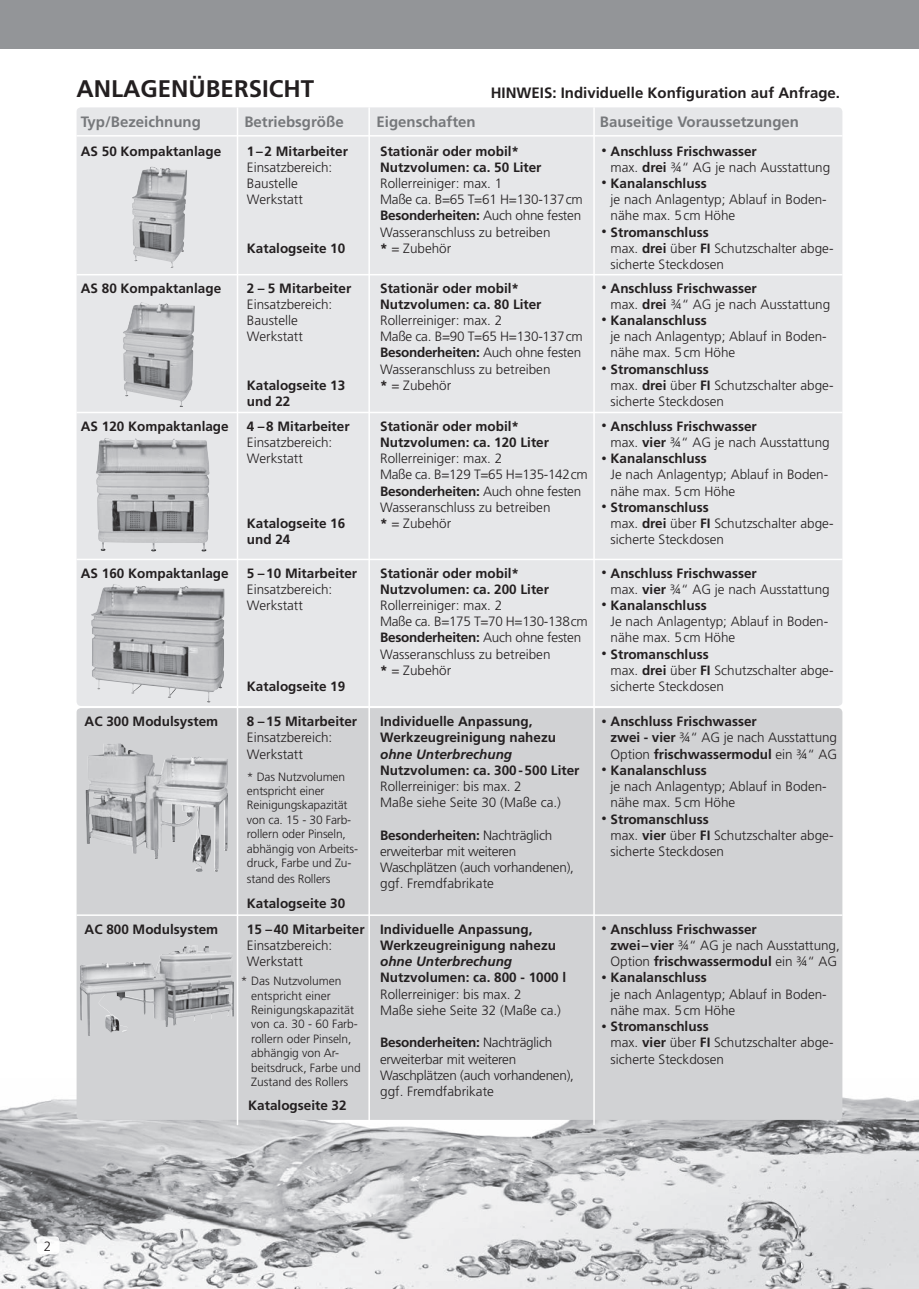
<style>
.page{position:relative;width:919px;height:1289px;background:#fff}
.page>*{position:absolute;margin:0;border:0;box-sizing:border-box;transform-origin:0 0}
.t1{font:700 24px "Frutiger";color:#231f20}
.t2{font:700 15px "Frutiger";color:#76787b}
.t3{font:700 15px "Frutiger";color:#231f20}
.t4{font:300 13.5px/16.2px "Frutiger";color:#231f20}
.t5{font:700 13.5px/16.2px "Frutiger";color:#231f20}
.t6{font:300 13.5px/16.2px "Frutiger";letter-spacing:-.02em;color:#231f20}
.t7{font:italic 700 13.5px "Frutiger";color:#231f20}
.t8{font:300 12px/14.4px "Frutiger";letter-spacing:-.005em;color:#231f20}
.s1{font-weight:300;font-size:10.5px}
.s2{font-weight:300}
.s3{font-size:10.5px}
.s4{font-weight:700}
</style>
<div class="page">
<img style="left:0;top:1078px;width:918px;height:210px">
<div style="left:0;top:0;width:918px;height:49px;background:#939598"></div>
<img style="left:37px;top:1236px;width:22px;height:17px">
<div style="left:77px;top:107px;width:765px;height:599px;background:#e6e7e9;border-radius:4px"></div>
<div style="left:77px;top:708px;width:765px;height:411px;background:#d1d2d4;border-radius:4px"></div>
<hr style="left:237px;top:107px;width:1px;height:1018px;background:#fff">
<hr style="left:77px;top:135px;width:765px;height:2px;background:#fff">
<hr style="left:77px;top:274px;width:765px;height:1px;background:#fff">
<hr style="left:77px;top:412px;width:765px;height:1px;background:#fff">
<hr style="left:77px;top:558px;width:765px;height:2px;background:#fff">
<hr style="left:368px;top:107px;width:2px;height:1018px;background:#fff">
<hr style="left:593px;top:107px;width:1px;height:1018px;background:#fff">
<img style="left:123px;top:302px;width:72px;height:105px">
<img style="left:96px;top:438px;width:114px;height:114px">
<img style="left:91px;top:584px;width:133px;height:118px">
<img style="left:132px;top:167px;width:55px;height:101px">
<hr style="left:77px;top:914px;width:765px;height:1px;background:#fff">
<img style="left:85px;top:743px;width:143px;height:129px">
<img style="left:80px;top:945px;width:117px;height:91px">
<h1 class="t1" style="left:77px;top:75px;width:239px">ANLAGENÜBERSICHT</h1>
<p class="t3" style="left:490px;top:83px;width:351px">HINWEIS: Individuelle Konfiguration auf Anfrage.</p>
<p class="t2" style="left:81px;top:112px;width:122px">Typ/Bezeichnung</p>
<p class="t2" style="left:244px;top:112px;width:101px">Betriebsgröße</p>
<p class="t2" style="left:376px;top:112px;width:101px">Eigenschaften</p>
<p class="t2" style="left:599px;top:112px;width:201px">Bauseitige Voraussetzungen</p>
<p class="t5" style="left:81px;top:143px;width:142px">AS 50 Kompaktanlage</p>
<p class="t5" style="left:247px;top:143px;width:102px">1 – 2 Mitarbeiter</p>
<p class="t4" style="left:247px;top:159px;width:87px">Einsatzbereich:<br>Baustelle<br>Werkstatt</p>
<p class="t5" style="left:247px;top:240px;width:100px">Katalogseite 10</p>
<p class="t5" style="left:247px;top:279px;width:106px">2 – 5 Mitarbeiter</p>
<p class="t4" style="left:247px;top:296px;width:87px">Einsatzbereich:<br>Baustelle<br>Werkstatt</p>
<p class="t5" style="left:247px;top:377px;width:100px">Katalogseite 13 und 22</p>
<p class="t5" style="left:247px;top:418px;width:104px">4 – 8 Mitarbeiter</p>
<p class="t4" style="left:247px;top:434px;width:87px">Einsatzbereich:<br>Werkstatt</p>
<p class="t5" style="left:610px;top:143px;width:221px;text-indent:-9px"><span class="s1">•</span> Anschluss Frischwasser<br><span class="s2">max.</span> drei <span class="s2">¾“ AG je nach Ausstattung</span></p>
<p class="t4" style="left:610px;top:175px;width:218px;text-indent:-9px"><span class="s3">•</span> <span class="s4">Kanalanschluss<br></span>je nach Anlagentyp; Ablauf in Boden&shy;nähe max. 5 cm Höhe</p>
<p class="t4" style="left:610px;top:224px;width:224px;text-indent:-9px"><span class="s3">•</span> <span class="s4">Stromanschluss<br></span>max. <span class="s4">drei</span> über <span class="s4">FI</span> Schutzschalter abge&shy;sicherte Steckdosen</p>
<p class="t5" style="left:610px;top:279px;width:221px;text-indent:-9px"><span class="s1">•</span> Anschluss Frischwasser<br><span class="s2">max.</span> drei <span class="s2">¾“ AG je nach Ausstattung</span></p>
<p class="t4" style="left:610px;top:312px;width:218px;text-indent:-9px"><span class="s3">•</span> <span class="s4">Kanalanschluss<br></span>je nach Anlagentyp; Ablauf in Boden&shy;nähe max. 5 cm Höhe</p>
<p class="t4" style="left:610px;top:361px;width:224px;text-indent:-9px"><span class="s3">•</span> <span class="s4">Stromanschluss<br></span>max. <span class="s4">drei</span> über <span class="s4">FI</span> Schutzschalter abge&shy;sicherte Steckdosen</p>
<p class="t5" style="left:610px;top:418px;width:221px;text-indent:-9px"><span class="s1">•</span> Anschluss Frischwasser<br><span class="s2">max.</span> vier <span class="s2">¾“ AG je nach Ausstattung</span></p>
<p class="t4" style="left:610px;top:450px;width:219px;text-indent:-9px"><span class="s3">•</span> <span class="s4">Kanalanschluss<br></span>Je nach Anlagentyp; Ablauf in Boden&shy;nähe max. 5 cm Höhe</p>
<p class="t4" style="left:610px;top:499px;width:224px;text-indent:-9px"><span class="s3">•</span> <span class="s4">Stromanschluss<br></span>max. <span class="s4">drei</span> über <span class="s4">FI</span> Schutzschalter abge&shy;sicherte Steckdosen</p>
<p class="t5" style="left:610px;top:564px;width:221px;text-indent:-9px"><span class="s1">•</span> Anschluss Frischwasser<br><span class="s2">max.</span> vier <span class="s2">¾“ AG je nach Ausstattung</span></p>
<p class="t4" style="left:610px;top:597px;width:219px;text-indent:-9px"><span class="s3">•</span> <span class="s4">Kanalanschluss<br></span>Je nach Anlagentyp; Ablauf in Boden&shy;nähe max. 5 cm Höhe</p>
<p class="t4" style="left:610px;top:645px;width:224px;text-indent:-9px"><span class="s3">•</span> <span class="s4">Stromanschluss<br></span>max. <span class="s4">drei</span> über <span class="s4">FI</span> Schutzschalter abge&shy;sicherte Steckdosen</p>
<p class="t5" style="left:610px;top:713px;width:228px;text-indent:-9px"><span class="s1">•</span> Anschluss Frischwasser<br>zwei - vier <span class="s2">¾“ AG je nach Ausstattung<br>Option</span> frischwassermodul <span class="s2">ein ¾“ AG</span></p>
<p class="t4" style="left:610px;top:762px;width:218px;text-indent:-9px"><span class="s3">•</span> <span class="s4">Kanalanschluss<br></span>je nach Anlagentyp; Ablauf in Boden&shy;nähe max. 5 cm Höhe</p>
<p class="t4" style="left:610px;top:810px;width:224px;text-indent:-9px"><span class="s3">•</span> <span class="s4">Stromanschluss<br></span>max. <span class="s4">vier</span> über <span class="s4">FI</span> Schutzschalter abge&shy;sicherte Steckdosen</p>
<p class="t5" style="left:380px;top:143px;width:163px">Stationär oder mobil*<br>Nutzvolumen: ca. 50 Liter</p>
<p class="t4" style="left:380px;top:175px;width:204px">Rollerreiniger: max. 1<br>Maße ca. B=65 T=61 H=130-137 cm<br><span class="s4">Besonderheiten:</span> Auch ohne festen<br>Wasseranschluss zu betreiben<br><span class="s4">*</span> = Zubehör</p>
<p class="t5" style="left:380px;top:279px;width:163px">Stationär oder mobil*<br>Nutzvolumen: ca. 80 Liter</p>
<p class="t4" style="left:380px;top:312px;width:204px">Rollerreiniger: max. 2<br>Maße ca. B=90 T=65 H=130-137 cm<br><span class="s4">Besonderheiten:</span> Auch ohne festen<br>Wasseranschluss zu betreiben<br><span class="s4">*</span> = Zubehör</p>
<p class="t5" style="left:81px;top:279px;width:142px">AS 80 Kompaktanlage</p>
<p class="t5" style="left:380px;top:418px;width:170px">Stationär oder mobil*<br>Nutzvolumen: ca. 120 Liter</p>
<p class="t4" style="left:380px;top:450px;width:209px">Rollerreiniger: max. 2<br>Maße ca. B=129 T=65 H=135-142 cm<br><span class="s4">Besonderheiten:</span> Auch ohne festen<br>Wasseranschluss zu betreiben<br><span class="s4">*</span> = Zubehör</p>
<p class="t5" style="left:81px;top:418px;width:149px">AS 120 Kompaktanlage</p>
<p class="t5" style="left:247px;top:515px;width:100px">Katalogseite 16 und 24</p>
<p class="t5" style="left:247px;top:564px;width:112px">5 – 10 Mitarbeiter</p>
<p class="t4" style="left:247px;top:581px;width:87px">Einsatzbereich:<br>Werkstatt</p>
<p class="t5" style="left:81px;top:564px;width:149px">AS 160 Kompaktanlage</p>
<p class="t5" style="left:380px;top:564px;width:170px">Stationär oder mobil*<br>Nutzvolumen: ca. 200 Liter</p>
<p class="t4" style="left:380px;top:597px;width:209px">Rollerreiniger: max. 2<br>Maße ca. B=175 T=70 H=130-138 cm<br><span class="s4">Besonderheiten:</span> Auch ohne festen<br>Wasseranschluss zu betreiben<br><span class="s4">*</span> = Zubehör</p>
<p class="t5" style="left:247px;top:678px;width:100px">Katalogseite 19</p>
<p class="t5" style="left:247px;top:713px;width:112px">8 – 15 Mitarbeiter</p>
<p class="t4" style="left:247px;top:729px;width:87px">Einsatzbereich:<br>Werkstatt</p>
<p class="t8" style="left:247px;top:769px;width:112px">* Das Nutzvolumen entspricht einer<br>Reinigungskapazität von ca. 15 - 30 Farb&shy;rollern oder Pinseln, abhängig von Arbeits&shy;druck, Farbe und Zu-</p>
<p class="t8" style="left:247px;top:871px;width:85px">stand des Rollers</p>
<p class="t5" style="left:247px;top:895px;width:100px">Katalogseite 30</p>
<p class="t5" style="left:85px;top:713px;width:135px">AC 300 Modulsystem</p>
<p class="t5" style="left:380px;top:713px;width:177px">Individuelle Anpassung,<br>Werkzeugreinigung nahezu</p>
<p class="t7" style="left:380px;top:746px;width:134px">ohne Unterbrechung</p>
<p class="t5" style="left:380px;top:762px;width:201px">Nutzvolumen: ca. 300 - 500 Liter</p>
<p class="t4" style="left:380px;top:778px;width:182px">Rollerreiniger: bis max. 2<br>Maße siehe Seite 30 (Maße ca.)</p>
<p class="t6" style="left:380px;top:827px;width:195px"><span class="s4">Besonderheiten:</span> Nachträglich erweiterbar mit weiteren<br>Waschplätzen (auch vorhandenen), ggf. Fremdfabrikate</p>
<p class="t5" style="left:380px;top:920px;width:177px">Individuelle Anpassung,<br>Werkzeugreinigung nahezu</p>
<p class="t7" style="left:380px;top:953px;width:134px">ohne Unterbrechung</p>
<p class="t5" style="left:380px;top:969px;width:188px">Nutzvolumen: ca. 800 - 1000 l</p>
<p class="t4" style="left:380px;top:985px;width:182px">Rollerreiniger: bis max. 2<br>Maße siehe Seite 32 (Maße ca.)</p>
<p class="t6" style="left:380px;top:1034px;width:195px"><span class="s4">Besonderheiten:</span> Nachträglich erweiterbar mit weiteren<br>Waschplätzen (auch vorhandenen), ggf. Fremdfabrikate</p>
<p class="t5" style="left:85px;top:920px;width:135px">AC 800 Modulsystem</p>
<p class="t5" style="left:247px;top:920px;width:119px">15 – 40 Mitarbeiter</p>
<p class="t4" style="left:247px;top:937px;width:87px">Einsatzbereich:<br>Werkstatt</p>
<p class="t5" style="left:610px;top:920px;width:231px;text-indent:-9px"><span class="s1">•</span> Anschluss Frischwasser<br>zwei – vier <span class="s2">¾“ AG je nach Ausstattung,<br>Option</span> frischwassermodul <span class="s2">ein ¾“ AG</span></p>
<p class="t4" style="left:610px;top:969px;width:218px;text-indent:-9px"><span class="s3">•</span> <span class="s4">Kanalanschluss<br></span>je nach Anlagentyp; Ablauf in Boden&shy;nähe max. 5 cm Höhe</p>
<p class="t4" style="left:610px;top:1018px;width:224px;text-indent:-9px"><span class="s3">•</span> <span class="s4">Stromanschluss<br></span>max. <span class="s4">vier</span> über <span class="s4">FI</span> Schutzschalter abge&shy;sicherte Steckdosen</p>
<p class="t8" style="left:251px;top:973px;width:111px;text-indent:-10px">* Das Nutzvolumen entspricht einer<br>Reinigungskapazität von ca. 30 - 60 Farb&shy;rollern oder Pinseln, abhängig von Ar&shy;beitsdruck, Farbe und<br>Zustand des Rollers</p>
<p class="t5" style="left:248px;top:1096px;width:100px">Katalogseite 32</p>
<p class="t4" style="left:44px;top:1237px;width:9px">2</p>
</div>
